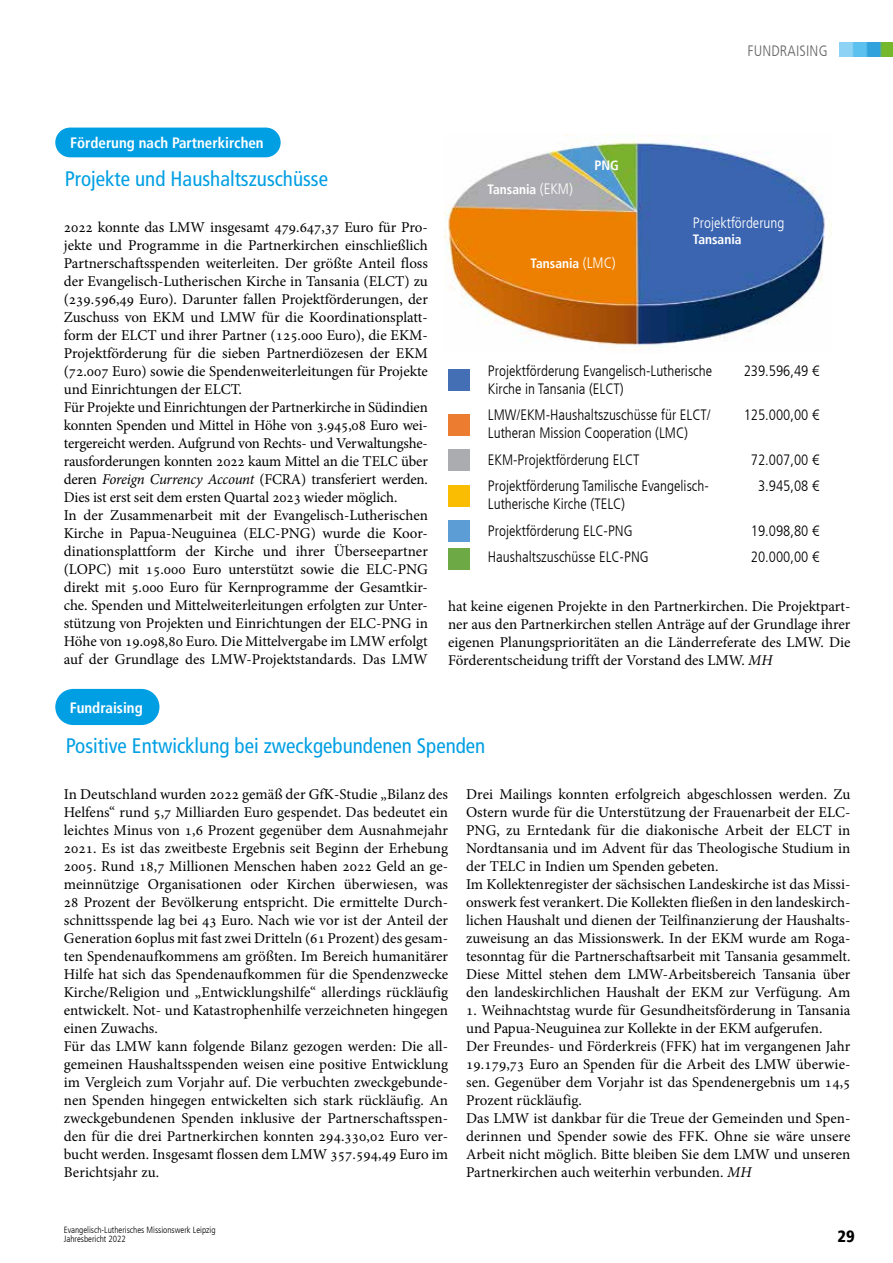
<style>
.page{position:relative;width:893px;height:1263px;background:#fff}
.page>*{position:absolute;margin:0;border:0;box-sizing:border-box;transform-origin:0 0}
.t1{font:condensed 21px "Frutiger LT";color:#009fe3}
.t2{font:900 condensed 16.5px "Frutiger LT";color:#000}
.t3{font:15px/18px "Minion Pro";color:#000}
.t4{font:300 condensed 15px/26.5px "Frutiger LT";color:#000}
.t5{font:700 condensed 15px "Frutiger LT";color:#fff}
.t6{font:300 condensed 15px "Frutiger LT";color:#fff}
.t7{font:300 condensed 15px "Frutiger LT";letter-spacing:.01em;color:#646363}
.t8{font:700 condensed 13.5px "Frutiger LT";color:#fff}
.t9{font:300 condensed 9px/9.4px "Frutiger LT";color:#000}
.s1{font-style:italic}
.s2{font-weight:300;font-size:15px}
</style>
<div class="page">
<img style="left:839px;top:43px;width:54px;height:13px">
<div style="left:55px;top:128px;width:226px;height:29px;background:#009fe3;border-radius:15px"></div>
<div style="left:55px;top:689px;width:104px;height:36px;background:#009fe3;border-radius:18px"></div>
<div style="left:448px;top:414px;width:21px;height:21px;background:#eb7c30"></div>
<div style="left:448px;top:370px;width:21px;height:21px;background:#446fb5"></div>
<div style="left:448px;top:450px;width:21px;height:21px;background:#abacaf"></div>
<div style="left:448px;top:485px;width:21px;height:22px;background:#fabd01"></div>
<div style="left:448px;top:520px;width:21px;height:21px;background:#5c9dd5"></div>
<div style="left:448px;top:548px;width:21px;height:21px;background:#6da945"></div>
<img style="left:445px;top:134px;width:385px;height:217px">
<p class="t7" style="left:747px;top:42px;width:82px">FUNDRAISING</p>
<p class="t5" style="left:70px;top:134px;width:195px">Förderung nach Partnerkirchen</p>
<h1 class="t1" style="left:65px;top:166px;width:265px">Projekte und Haushaltszuschüsse</h1>
<p class="t3" style="left:64px;top:218px;width:366px">2022 konnte das LMW insgesamt 479.647,37 Euro für Pro&shy;jekte und Programme in die Partnerkirchen einschließlich Partnerschaftsspenden weiterleiten. Der größte Anteil floss der Evangelisch-Lutherischen Kirche in Tansania (ELCT) zu (239.596,49 Euro). Darunter fallen Projektförderungen, der Zuschuss von EKM und LMW für die Koordinationsplatt&shy;form der ELCT und ihrer Partner (125.000 Euro), die EKM-Projektförderung für die sieben Partnerdiözesen der EKM (72.007 Euro) sowie die Spendenweiterleitungen für Projekte und Einrichtungen der ELCT.<br>Für Projekte und Einrichtungen der Partnerkirche in Südindien konnten Spenden und Mittel in Höhe von 3.945,08 Euro wei&shy;tergereicht werden. Aufgrund von Rechts- und Verwaltungshe&shy;rausforderungen konnten 2022 kaum Mittel an die TELC über deren <span class="s1">Foreign Currency Account</span> (FCRA) transferiert werden.<br>Dies ist erst seit dem ersten Quartal 2023 wieder möglich.<br>In der Zusammenarbeit mit der Evangelisch-Lutherischen Kirche in Papua-Neuguinea (ELC-PNG) wurde die Koor&shy;dinationsplattform der Kirche und ihrer Überseepartner (LOPC) mit 15.000 Euro unterstützt sowie die ELC-PNG direkt mit 5.000 Euro für Kernprogramme der Gesamtkir&shy;che. Spenden und Mittelweiterleitungen erfolgten zur Unter&shy;stützung von Projekten und Einrichtungen der ELC-PNG in Höhe von 19.098,80 Euro. Die Mittelvergabe im LMW erfolgt auf der Grundlage des LMW-Projektstandards. Das LMW</p>
<p class="t5" style="left:70px;top:698px;width:74px">Fundraising</p>
<p class="t8" style="left:488px;top:181px;width:87px">Tansania <span class="s2">(EKM)</span></p>
<p class="t8" style="left:594px;top:157px;width:26px">PNG</p>
<p class="t8" style="left:531px;top:255px;width:87px">Tansania <span class="s2">(LMC)</span></p>
<p class="t6" style="left:693px;top:214px;width:93px">Projektförderung</p>
<p class="t8" style="left:693px;top:231px;width:50px">Tansania</p>
<p class="t4" style="left:488px;top:362px;width:226px;line-height:18px">Projektförderung Evangelisch-Lutherische<br>Kirche in Tansania (ELCT)</p>
<p class="t4" style="left:488px;top:406px;width:224px;line-height:18px">LMW/EKM-Haushaltszuschüsse für ELCT/<br>Lutheran Mission Cooperation (LMC)</p>
<p class="t4" style="left:488px;top:447px;width:222px">EKM-Projektförderung ELCT<br>Projektförderung Tamilische Evangelisch-</p>
<p class="t4" style="left:488px;top:491px;width:162px">Lutherische Kirche (TELC)<br>Projektförderung ELC-PNG<br>Haushaltszuschüsse ELC-PNG</p>
<p class="t4" style="left:744px;top:357px;width:77px">239.596,49 €</p>
<p class="t4" style="left:744px;top:402px;width:77px">125.000,00 €</p>
<p class="t4" style="left:751px;top:446px;width:70px;text-align:center">72.007,00 €<br>3.945,08 €</p>
<p class="t4" style="left:751px;top:517px;width:70px">19.098,80 €<br>20.000,00 €</p>
<p class="t3" style="left:448px;top:597px;width:404px;text-align:justify">hat keine eigenen Projekte in den Partnerkirchen. Die Projektpart&shy;ner aus den Partnerkirchen stellen Anträge auf der Grundlage ihrer eigenen Planungsprioritäten an die Länderreferate des LMW. Die Förderentscheidung trifft der Vorstand des LMW. <span class="s1">MH</span></p>
<h1 class="t1" style="left:66px;top:733px;width:421px">Positive Entwicklung bei zweckgebundenen Spenden</h1>
<p class="t3" style="left:64px;top:785px;width:386px">In Deutschland wurden 2022 gemäß der GfK-Studie „Bilanz des Helfens“ rund 5,7 Milliarden Euro gespendet. Das bedeutet ein leichtes Minus von 1,6 Prozent gegenüber dem Ausnahmejahr 2021. Es ist das zweitbeste Ergebnis seit Beginn der Erhebung 2005. Rund 18,7 Millionen Menschen haben 2022 Geld an ge&shy;meinnützige Organisationen oder Kirchen überwiesen, was 28 Prozent der Bevölkerung entspricht. Die ermittelte Durch&shy;schnittsspende lag bei 43 Euro. Nach wie vor ist der Anteil der Generation 60plus mit fast zwei Dritteln (61 Prozent) des gesam&shy;ten Spendenaufkommens am größten. Im Bereich humanitärer Hilfe hat sich das Spendenaufkommen für die Spendenzwecke Kirche/Religion und „Entwicklungshilfe“ allerdings rückläufig entwickelt. Not- und Katastrophenhilfe verzeichneten hingegen einen Zuwachs.<br>Für das LMW kann folgende Bilanz gezogen werden: Die all&shy;gemeinen Haushaltsspenden weisen eine positive Entwicklung im Vergleich zum Vorjahr auf. Die verbuchten zweckgebunde&shy;nen Spenden hingegen entwickelten sich stark rückläufig. An zweckgebundenen Spenden inklusive der Partnerschaftsspen&shy;den für die drei Partnerkirchen konnten 294.330,02 Euro ver&shy;bucht werden. Insgesamt flossen dem LMW 357.594,49 Euro im Berichtsjahr zu.</p>
<p class="t3" style="left:466px;top:785px;width:386px">Drei Mailings konnten erfolgreich abgeschlossen werden. Zu Ostern wurde für die Unterstützung der Frauenarbeit der ELC-PNG, zu Erntedank für die diakonische Arbeit der ELCT in Nordtansania und im Advent für das Theologische Studium in der TELC in Indien um Spenden gebeten.<br>Im Kollektenregister der sächsischen Landeskirche ist das Missi&shy;onswerk fest verankert. Die Kollekten fließen in den landeskirch&shy;lichen Haushalt und dienen der Teilfinanzierung der Haushalts&shy;zuweisung an das Missionswerk. In der EKM wurde am Roga&shy;tesonntag für die Partnerschaftsarbeit mit Tansania gesammelt.<br>Diese Mittel stehen dem LMW-Arbeitsbereich Tansania über den landeskirchlichen Haushalt der EKM zur Verfügung. Am</p>
<p class="t3" style="left:466px;top:1001px;width:386px">1. Weihnachtstag wurde für Gesundheitsförderung in Tansania und Papua-Neuguinea zur Kollekte in der EKM aufgerufen.<br>Der Freundes- und Förderkreis (FFK) hat im vergangenen Jahr 19.179,73 Euro an Spenden für die Arbeit des LMW überwie&shy;sen. Gegenüber dem Vorjahr ist das Spendenergebnis um 14,5<br>Prozent rückläufig.<br>Das LMW ist dankbar für die Treue der Gemeinden und Spen&shy;derinnen und Spender sowie des FFK. Ohne sie wäre unsere Arbeit nicht möglich. Bitte bleiben Sie dem LMW und unseren Partnerkirchen auch weiterhin verbunden. <span class="s1">MH</span></p>
<p class="t9" style="left:64px;top:1225px;width:153px">Evangelisch-Lutherisches Missionswerk Leipzig<br>Jahresbericht 2022</p>
<p class="t2" style="left:837px;top:1226px;width:19px">29</p>
</div>
